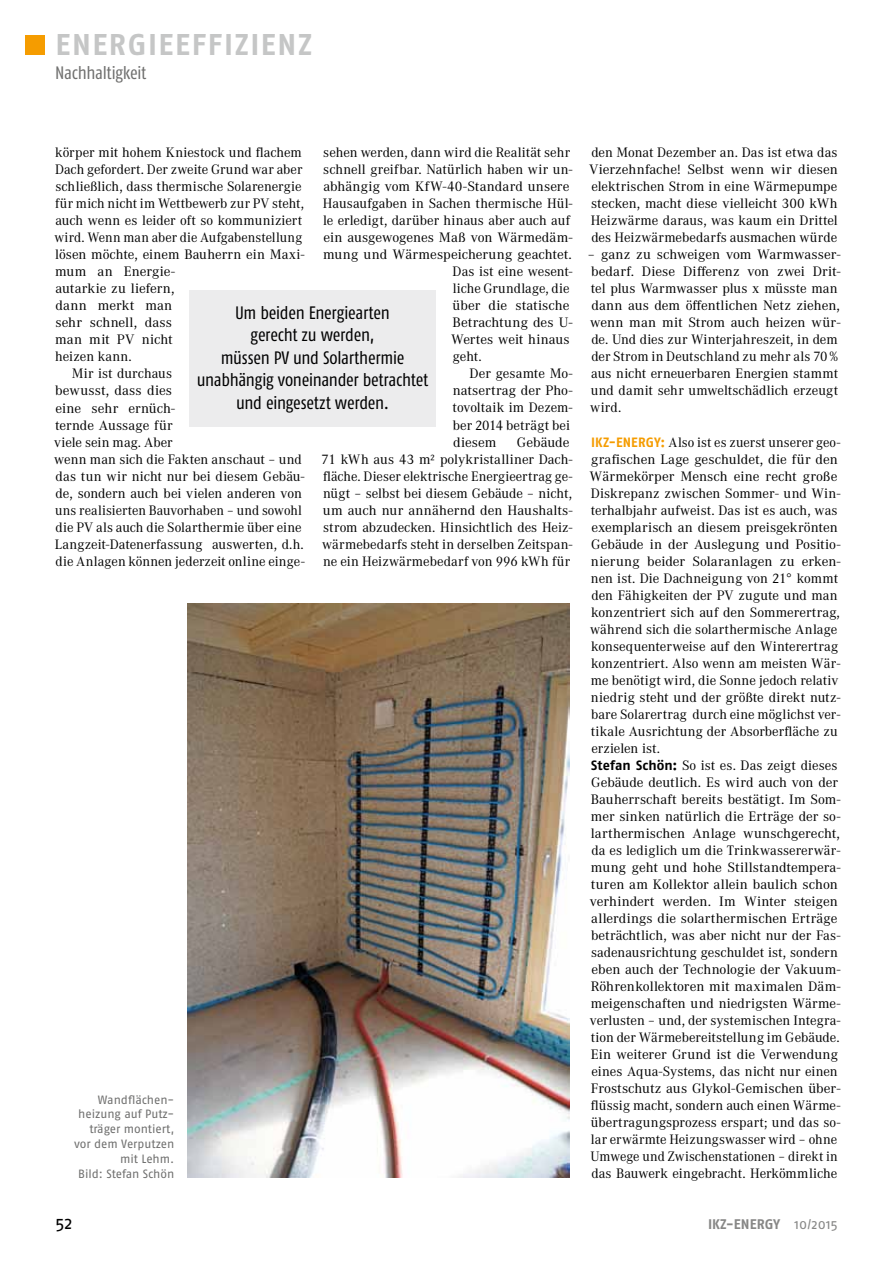
<style>
.page{position:relative;width:893px;height:1263px;background:#fff}
.page>*{position:absolute;margin:0;border:0;box-sizing:border-box;transform-origin:0 0}
.t1{font:700 30px "Fago OT";letter-spacing:.05em;color:#c5c6c6}
.t2{font:condensed 18px/22.5px "Fago OT";letter-spacing:-.015em;color:#000;text-align:center}
.t3{font:condensed 18px "Fago OT";letter-spacing:-.015em;color:#6f6f6e}
.t4{font:18px "Fago OT";color:#000}
.t5{font:14.25px/17px "Corporate A";color:#000}
.t6{font:700 13.95px "Fago OT";letter-spacing:.005em;color:#878786}
.t7{font:12px/14.9px "Fago OT";letter-spacing:-.005em;color:#6f6f6e;text-align:right}
.s1{font-family:"Fago OT";font-weight:700;font-size:13.5px;color:#f59c00}
.s2{font-family:"Fago OT";font-weight:700;font-size:13.5px}
.s3{font-weight:400}
</style>
<div class="page">
<div style="left:26px;top:35px;width:19px;height:20px;background:#f59c00"></div>
<div style="left:189px;top:290px;width:247px;height:136px;background:#ececed"></div>
<img style="left:187px;top:604px;width:383px;height:574px">
<h1 class="t1" style="left:55px;top:26px;width:258px">ENERGIEEFFIZIENZ</h1>
<p class="t3" style="left:55px;top:62px;width:93px">Nachhaltigkeit</p>
<p class="t5" style="left:55px;top:144px;width:248px">körper mit hohem Kniestock und flachem</p>
<p class="t5" style="left:55px;top:161px;width:249px">Dach gefordert. Der zweite Grund war aber</p>
<p class="t5" style="left:55px;top:178px;width:248px">schließlich, dass thermische Solarenergie</p>
<p class="t5" style="left:55px;top:195px;width:250px">für mich nicht im Wettbewerb zur PV steht,</p>
<p class="t5" style="left:55px;top:212px;width:248px">auch wenn es leider oft so kommuniziert</p>
<p class="t5" style="left:54px;top:230px;width:249px">wird. Wenn man aber die Aufgabenstellung</p>
<p class="t5" style="left:55px;top:247px;width:251px">lösen möchte, einem Bauherrn ein Maxi-</p>
<p class="t5" style="left:55px;top:264px;width:121px">mum an Energie-</p>
<p class="t5" style="left:55px;top:281px;width:121px">autarkie zu liefern,</p>
<p class="t5" style="left:56px;top:298px;width:118px">dann merkt man</p>
<p class="t5" style="left:55px;top:315px;width:118px">sehr schnell, dass</p>
<p class="t5" style="left:55px;top:332px;width:119px">man mit PV nicht</p>
<p class="t5" style="left:55px;top:349px;width:78px">heizen kann.</p>
<p class="t5" style="left:72px;top:366px;width:102px">Mir ist durchaus</p>
<p class="t5" style="left:55px;top:383px;width:118px">bewusst, dass dies</p>
<p class="t5" style="left:56px;top:400px;width:121px">eine sehr ernüch-</p>
<p class="t5" style="left:55px;top:417px;width:119px">ternde Aussage für</p>
<p class="t5" style="left:54px;top:434px;width:120px">viele sein mag. Aber</p>
<p class="t5" style="left:54px;top:451px;width:249px">wenn man sich die Fakten anschaut – und</p>
<p class="t5" style="left:56px;top:468px;width:251px">das tun wir nicht nur bei diesem Gebäu-</p>
<p class="t5" style="left:56px;top:485px;width:248px">de, sondern auch bei vielen anderen von</p>
<p class="t5" style="left:55px;top:502px;width:249px">uns realisierten Bauvorhaben – und sowohl</p>
<p class="t5" style="left:56px;top:519px;width:248px">die PV als auch die Solarthermie über eine</p>
<p class="t5" style="left:55px;top:536px;width:250px">Langzeit-Datenerfassung auswerten, d.h.</p>
<p class="t5" style="left:56px;top:553px;width:251px">die Anlagen können jederzeit online einge-</p>
<p class="t5" style="left:323px;top:144px;width:248px">sehen werden, dann wird die Realität sehr</p>
<p class="t5" style="left:323px;top:161px;width:251px">schnell greifbar. Natürlich haben wir un-</p>
<p class="t5" style="left:323px;top:178px;width:248px">abhängig vom KfW-40-Standard unsere</p>
<p class="t5" style="left:323px;top:195px;width:251px">Hausaufgaben in Sachen thermische Hül-</p>
<p class="t5" style="left:323px;top:213px;width:248px">le erledigt, darüber hinaus aber auch auf</p>
<p class="t5" style="left:323px;top:230px;width:251px">ein ausgewogenes Maß von Wärmedäm-</p>
<p class="t5" style="left:323px;top:247px;width:250px">mung und Wärmespeicherung geachtet.</p>
<p class="t5" style="left:453px;top:264px;width:121px">Das ist eine wesent-</p>
<p class="t5" style="left:453px;top:281px;width:118px">liche Grundlage, die</p>
<p class="t5" style="left:453px;top:298px;width:118px">über die statische</p>
<p class="t5" style="left:453px;top:315px;width:122px">Betrachtung des U-</p>
<p class="t5" style="left:451px;top:332px;width:120px">Wertes weit hinaus</p>
<p class="t5" style="left:453px;top:349px;width:30px">geht.</p>
<p class="t5" style="left:470px;top:366px;width:104px">Der gesamte Mo-</p>
<p class="t5" style="left:453px;top:383px;width:121px">natsertrag der Pho-</p>
<p class="t5" style="left:453px;top:400px;width:121px">tovoltaik im Dezem-</p>
<p class="t5" style="left:453px;top:417px;width:119px">ber 2014 beträgt bei</p>
<p class="t5" style="left:453px;top:434px;width:45px">diesem</p>
<p class="t2" style="left:197px;top:301px;width:233px">Um beiden Energiearten<br>gerecht zu werden,<br>müssen PV und Solarthermie unabhängig voneinander betrachtet und eingesetzt werden.</p>
<p class="t5" style="left:321px;top:434px;width:253px;text-indent:195px">Gebäude 71 kWh aus 43 m² polykristalliner Dach&shy;fläche. Dieser elektrische Energieertrag ge&shy;nügt – selbst bei diesem Gebäude – nicht, um auch nur annähernd den Haushalts&shy;strom abzudecken. Hinsichtlich des Heiz&shy;wärmebedarfs steht in derselben Zeitspan&shy;ne ein Heizwärmebedarf von 996 kWh für</p>
<p class="t7" style="left:74px;top:1092px;width:102px">Wandflächen&shy;heizung auf Putz&shy;träger montiert, vor dem Verputzen mit Lehm.<br>Bild: Stefan Schön</p>
<p class="t5" style="left:589px;top:144px;width:250px;text-align:justify">den Monat Dezember an. Das ist etwa das Vierzehnfache! Selbst wenn wir diesen elektrischen Strom in eine Wärmepumpe stecken, macht diese vielleicht 300 kWh Heizwärme daraus, was kaum ein Drittel des Heizwärmebedarfs ausmachen würde</p>
<p class="t5" style="left:588px;top:247px;width:255px">– ganz zu schweigen vom Warmwasser&shy;bedarf. Diese Differenz von zwei Drit&shy;tel plus Warmwasser plus x müsste man dann aus dem öffentlichen Netz ziehen, wenn man mit Strom auch heizen wür&shy;de. Und dies zur Winterjahreszeit, in dem der Strom in Deutschland zu mehr als 70 % aus nicht erneuerbaren Energien stammt und damit sehr umweltschädlich erzeugt wird.</p>
<p class="t5" style="left:589px;top:434px;width:253px"><span class="s1">IKZ-ENERGY:</span> Also ist es zuerst unserer geo&shy;grafischen Lage geschuldet, die für den Wärmekörper Mensch eine recht große Diskrepanz zwischen Sommer- und Win&shy;terhalbjahr aufweist. Das ist es auch, was exemplarisch an diesem preisgekrönten Gebäude in der Auslegung und Positio&shy;nierung beider Solaranlagen zu erken&shy;nen ist. Die Dachneigung von 21° kommt den Fähigkeiten der PV zugute und man konzentriert sich auf den Sommerertrag, während sich die solarthermische Anlage konsequenterweise auf den Winterertrag konzentriert. Also wenn am meisten Wär&shy;me benötigt wird, die Sonne jedoch relativ niedrig steht und der größte direkt nutz&shy;bare Solarertrag durch eine möglichst ver&shy;tikale Ausrichtung der Absorberfläche zu erzielen ist.<br><span class="s2">STEFAN SCHÖN:</span> So ist es. Das zeigt dieses Gebäude deutlich. Es wird auch von der Bauherrschaft bereits bestätigt. Im Som&shy;mer sinken natürlich die Erträge der so&shy;larthermischen Anlage wunschgerecht, da es lediglich um die Trinkwassererwär&shy;mung geht und hohe Stillstandtempera&shy;turen am Kollektor allein baulich schon verhindert werden. Im Winter steigen allerdings die solarthermischen Erträge beträchtlich, was aber nicht nur der Fas&shy;sadenausrichtung geschuldet ist, sondern eben auch der Technologie der Vakuum-Röhrenkollektoren mit maximalen Däm&shy;meigenschaften und niedrigsten Wärme&shy;verlusten – und, der systemischen Integra&shy;tion der Wärmebereitstellung im Gebäude.<br>Ein weiterer Grund ist die Verwendung eines Aqua-Systems, das nicht nur einen Frostschutz aus Glykol-Gemischen über&shy;flüssig macht, sondern auch einen Wärme&shy;übertragungsprozess erspart; und das so&shy;lar erwärmte Heizungswasser wird – ohne Umwege und Zwischenstationen – direkt in das Bauwerk eingebracht. Herkömmliche</p>
<p class="t4" style="left:55px;top:1212px;width:19px">52</p>
<p class="t6" style="left:708px;top:1216px;width:131px">I KZ-ENERGY <span class="s3">10/2015</span></p>
</div>
